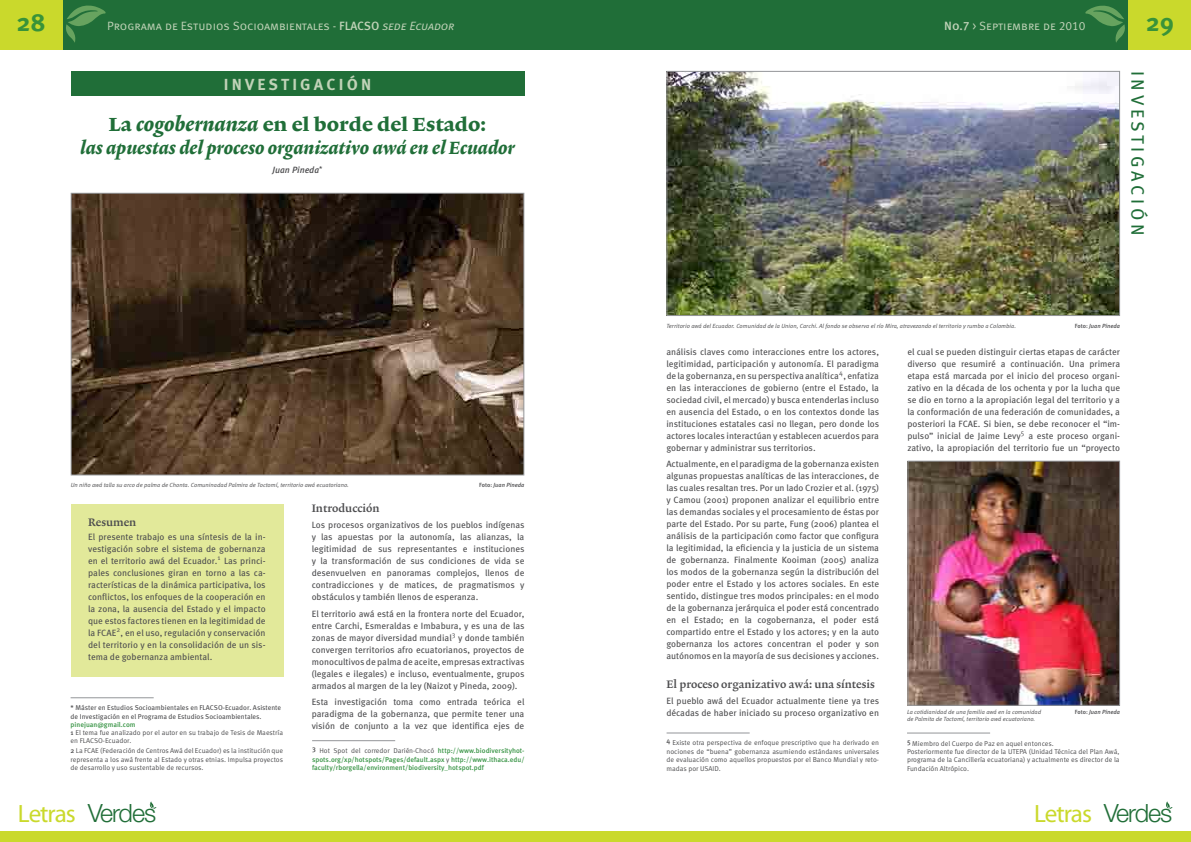
<style>
.page{position:relative;width:1191px;height:842px;background:#fff}
.page>*{position:absolute;margin:0;border:0;box-sizing:border-box;transform-origin:0 0}
.t1{font:25.2px "Myriad Pro";letter-spacing:-.04em;color:#cad92c}
.t2{font:700 25px "Meta Pro";color:#399339}
.t3{font:500 20px "Lexicon No 1 Roman E";color:#206e38}
.t4{font:500 18px "Lexicon No 2 Italic E";color:#206e38}
.t5{font:18px "Meta Pro";letter-spacing:.2em;color:#206e38}
.t6{font:700 16px "Meta Pro";letter-spacing:.2em;color:#c1d3b8}
.t7{font:12px "Meta Normal CELF Caps";color:#c1d3b8}
.t8{font:500 11px "Lexicon No 2 Roman C";color:#4d4d4f}
.t9{font:9.1px/12px "Meta Pro";color:#4d4d4f;text-align:justify}
.t10{font:italic 500 9.1px "Meta Pro";color:#4d4d4f}
.t11{font:7px/8.4px "Meta Pro";color:#4d4d4f}
.t12{font:500 7px/8.4px "Meta Pro";color:#389445;text-align:justify}
.t13{font:7px/8.4px "Meta Pro";color:#4d4d4f}
.t14{font:italic 6px/7.2px "Meta Pro";color:#4d4d4f}
.t15{font:italic 500 6px "Meta Pro";color:#4d4d4f}
.s1{font-family:"Meta Medium CELF Caps"}
.s2{font-family:"Meta Normal CELF Italic Caps"}
.s3{font-family:"Lexicon No 2 Italic E"}
.s4{font-style:normal}
.s5{font-weight:500}
.s6{font-weight:500;color:#389445}
.s7{font-weight:400;color:#4d4d4f}
.s8{font-family:"Helvetica Neue LT Std";font-weight:300;color:#216e38}
</style>
<div class="page">
<div style="left:595px;top:0;width:595px;height:50px;background:#206e38"></div>
<div style="left:0;top:0;width:595px;height:50px;background:#206e38"></div>
<div style="left:0;top:0;width:62px;height:50px;background:#cad92c"></div>
<div style="left:1128px;top:0;width:63px;height:50px;background:#cad92c"></div>
<svg style="left:66px;top:5px;width:40px;height:38px"></svg>
<div style="left:595px;top:831px;width:596px;height:11px;background:#cad92c"></div>
<div style="left:0;top:831px;width:595px;height:11px;background:#cad92c"></div>
<svg style="left:150px;top:801px;width:7px;height:8px"></svg>
<svg style="left:1166px;top:801px;width:6px;height:8px"></svg>
<svg style="left:1085px;top:5px;width:40px;height:38px"></svg>
<div style="left:71px;top:71px;width:453px;height:25px;background:#206e38"></div>
<img style="left:73px;top:195px;width:449px;height:278px">
<div style="left:71px;top:193px;width:453px;height:282px;border:1px solid #939598"></div>
<hr style="left:71px;top:697px;width:83px;height:1px;background:#939598">
<hr style="left:312px;top:740px;width:83px;height:1px;background:#939598">
<div style="left:71px;top:504px;width:212px;height:172px;background:#e2e99a"></div>
<img style="left:909px;top:463px;width:209px;height:241px">
<div style="left:907px;top:461px;width:213px;height:245px;border:1px solid #939598"></div>
<img style="left:668px;top:73px;width:450px;height:241px">
<div style="left:666px;top:71px;width:454px;height:245px;border:1px solid #939598"></div>
<hr style="left:666px;top:732px;width:83px;height:1px;background:#939598">
<hr style="left:907px;top:732px;width:83px;height:1px;background:#939598">
<h2 class="t2" style="left:16px;top:6px;width:31px">28</h2>
<h3 class="t7" style="left:107px;top:18px;width:349px">Programa de Estudios Socioambientales - <span class="s1">FLACSO</span> <span class="s2">sede Ecuador</span></h3>
<h3 class="t7" style="left:944px;top:18px;width:143px"><span class="s1">No.7</span> &gt; Septiembre de 2010</h3>
<h2 class="t2" style="left:1145px;top:6px;width:30px">29</h2>
<h3 class="t6" style="left:224px;top:74px;width:149px">INVESTIGACIÓN</h3>
<h3 class="t3" style="left:109px;top:113px;width:379px">La <span class="s3">cogobernanza</span> en el borde del Estado:</h3>
<h3 class="t4" style="left:80px;top:137px;width:436px">las apuestas del proceso organizativo awá en el Ecuador</h3>
<h3 class="t5" style="left:1149px;top:71px;width:166px;rotate:90deg">INVESTIGACIÓN</h3>
<p class="t10" style="left:272px;top:164px;width:52px">Juan Pineda<sup>*</sup></p>
<p class="t14" style="left:71px;top:482px;width:280px">Un niño awá talla su arco de palma de Chonta. Comuninadad Palmira de Toctomí, territorio awá ecuatoriano.</p>
<p class="t15" style="left:479px;top:481px;width:47px"><span class="s4">Foto:</span> Juan Pineda</p>
<p class="t8" style="left:312px;top:502px;width:69px">Introducción</p>
<p class="t9" style="left:312px;top:519px;width:214px">Los procesos organizativos de los pueblos indígenas y las apuestas por la autonomía, las alianzas, la legitimidad de sus representantes e instituciones y la transformación de sus condiciones de vida se desenvuelven en panoramas complejos, llenos de contradicciones y de matices, de pragmatismos y obstáculos y también llenos de esperanza.</p>
<p class="t9" style="left:312px;top:608px;width:214px">El territorio awá está en la frontera norte del Ecuador, entre Carchi, Esmeraldas e Imbabura, y es una de las zonas de mayor diversidad mundial<sup>3</sup> y donde también convergen territorios afro ecuatorianos, proyectos de monocultivos de palma de aceite, empresas extractivas (legales e ilegales) e incluso, eventualmente, grupos armados al margen de la ley (Naizot y Pineda, 2009).</p>
<p class="t9" style="left:312px;top:696px;width:214px">Esta investigación toma como entrada teórica el paradigma de la gobernanza, que permite tener una visión de conjunto a la vez que identifica ejes de</p>
<p class="t8" style="left:88px;top:515px;width:50px">Resumen</p>
<p class="t9" style="left:88px;top:531px;width:179px">El presente trabajo es una síntesis de la in&shy;vestigación sobre el sistema de gobernanza en el territorio awá del Ecuador.<sup>1</sup> Las princi&shy;pales conclusiones giran en torno a las ca&shy;racterísticas de la dinámica participativa, los conflictos, los enfoques de la cooperación en la zona, la ausencia del Estado y el impacto que estos factores tienen en la legitimidad de la FCAE<sup>2</sup>, en el uso, regulación y conservación del territorio y en la consolidación de un sis&shy;tema de gobernanza ambiental.</p>
<p class="t13" style="left:71px;top:704px;width:212px"><span class="s5">*</span> Máster en Estudios Socioambientales en FLACSO-Ecuador. Asistente de Investigación en el Programa de Estudios Socioambientales.</p>
<p class="t11" style="left:71px;top:721px;width:214px"><span class="s6">pinejuan@gmail.com<br></span><span class="s5">1</span> El tema fue analizado por el autor en su trabajo de Tesis de Maestría en FLACSO-Ecuador.</p>
<p class="t11" style="left:71px;top:747px;width:214px;text-align:justify"><span class="s5">2</span> La FCAE (Federación de Centros Awá del Ecuador) es la institución que representa a los awá frente al Estado y otras etnias. Impulsa proyectos de desarrollo y uso sustentable de recursos.</p>
<p class="t12" style="left:312px;top:747px;width:214px"><sup>3</sup> <span class="s7">Hot Spot del corredor Darién-Chocó</span> http://www.biodiversityhot&shy;spots.org/xp/hotspots/Pages/default.aspx <span class="s7">y</span> http://www.ithaca.edu/ faculty/rborgella/environment/biodiversity_hotspot.pdf</p>
<p class="t14" style="left:666px;top:322px;width:351px">Territorio awá del Ecuador. Comunidad de la Union, Carchi. Al fondo se observa el río Mira, atravezando el territorio y rumbo a Colombia.</p>
<p class="t15" style="left:1074px;top:322px;width:47px"><span class="s4">Foto:</span> Juan Pineda</p>
<p class="t9" style="left:666px;top:346px;width:214px">análisis claves como interacciones entre los actores, legitimidad, participación y autonomía. El paradigma de la gobernanza, en su perspectiva analítica<sup>4</sup>, enfatiza en las interacciones de gobierno (entre el Estado, la sociedad civil, el mercado) y busca entenderlas incluso en ausencia del Estado, o en los contextos donde las instituciones estatales casi no llegan, pero donde los actores locales interactúan y establecen acuerdos para gobernar y administrar sus territorios.</p>
<p class="t9" style="left:666px;top:458px;width:214px">Actualmente, en el paradigma de la gobernanza existen algunas propuestas analíticas de las interacciones, de las cuales resaltan tres. Por un lado Crozier et al. (1975) y Camou (2001) proponen analizar el equilibrio entre las demandas sociales y el procesamiento de éstas por parte del Estado. Por su parte, Fung (2006) plantea el análisis de la participación como factor que configura la legitimidad, la eficiencia y la justicia de un sistema de gobernanza. Finalmente Kooiman (2005) analiza los modos de la gobernanza según la distribución del poder entre el Estado y los actores sociales. En este sentido, distingue tres modos principales: en el modo de la gobernanza jerárquica el poder está concentrado en el Estado; en la cogobernanza, el poder está compartido entre el Estado y los actores; y en la auto gobernanza los actores concentran el poder y son autónomos en la mayoría de sus decisiones y acciones.</p>
<p class="t8" style="left:666px;top:677px;width:210px">El proceso organizativo awá: una síntesis</p>
<p class="t9" style="left:666px;top:695px;width:214px">El pueblo awá del Ecuador actualmente tiene ya tres décadas de haber iniciado su proceso organizativo en</p>
<p class="t11" style="left:666px;top:739px;width:214px;text-align:justify"><sup>4</sup> Existe otra perspectiva de enfoque prescriptivo que ha derivado en nociones de “buena” gobernanza asumiendo estándares universales de evaluación como aquellos propuestos por el Banco Mundial y reto&shy;madas por USAID.</p>
<p class="t9" style="left:907px;top:346px;width:214px">el cual se pueden distinguir ciertas etapas de carácter diverso que resumiré a continuación. Una primera etapa está marcada por el inicio del proceso organi&shy;zativo en la década de los ochenta y por la lucha que se dio en torno a la apropiación legal del territorio y a la conformación de una federación de comunidades, a posteriori la FCAE. Si bien, se debe reconocer el “im&shy;pulso” inicial de Jaime Levy<sup>5</sup> a este proceso organi&shy;zativo, la apropiación del territorio fue un “proyecto</p>
<p class="t14" style="left:907px;top:709px;width:136px">La cotidianidad de una familia awá en la comunidad de Palmita de Toctomí, territorio awá ecuatoriano.</p>
<p class="t15" style="left:1074px;top:708px;width:47px"><span class="s4">Foto:</span> Juan Pineda</p>
<p class="t11" style="left:907px;top:739px;width:214px"><sup>5</sup> Miembro del Cuerpo de Paz en aquel entonces.<br>Posteriormente fue director de la UTEPA (Unidad Técnica del Plan Awá, programa de la Cancillería ecuatoriana) y actualmente es director de la Fundación Altrópico.</p>
<h1 class="t1" style="left:18px;top:798px;width:140px">Letras <span class="s8">Verdes</span></h1>
<h1 class="t1" style="left:1034px;top:798px;width:140px">Letras <span class="s8">Verdes</span></h1>
</div>
